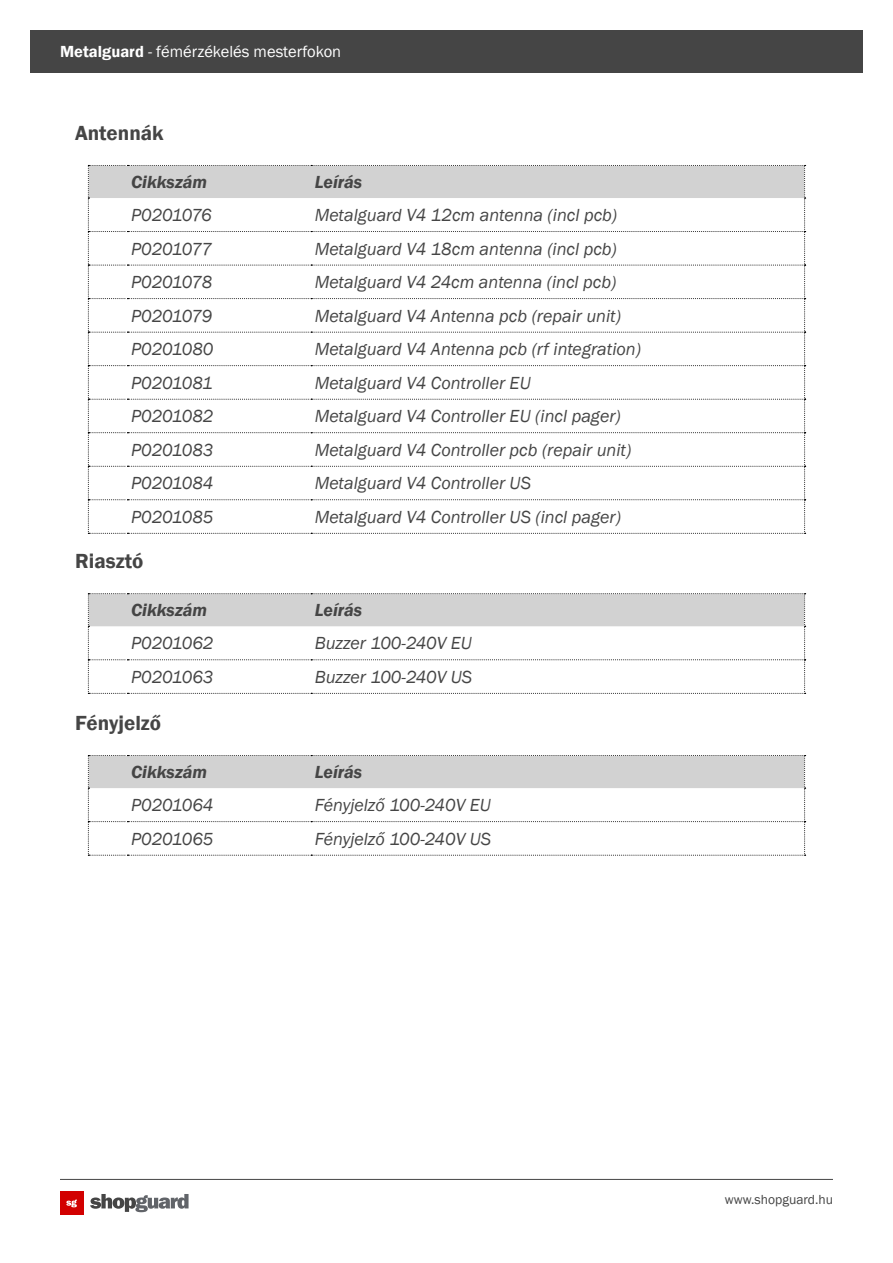
<style>
.page{position:relative;width:893px;height:1263px;background:#fff}
.page>*{position:absolute;margin:0;border:0;box-sizing:border-box;transform-origin:0 0}
.t1{font:600 21px "Franklin Gothic";color:#454545}
.t2{font:italic 18px "Franklin Gothic";color:#454545}
.t3{font:italic 600 18px "Franklin Gothic";color:#454545}
.t4{font:italic 18px "Franklin Gothic";letter-spacing:-.035em;color:#454545}
.t5{font:italic 18px "Franklin Gothic";letter-spacing:-.02em;color:#454545}
.t6{font:16.5px "Franklin Gothic";color:#fff}
.t7{font:13.5px "Franklin Gothic";color:#454545}
.s1{font-weight:600}
</style>
<div class="page">
<hr style="left:60px;top:1179px;width:773px;height:1px;background:#454545">
<svg style="left:90px;top:1194px;width:99px;height:18px"></svg>
<div style="left:60px;top:1191px;width:23px;height:23px;background:#d20000"></div>
<svg style="left:66px;top:1199px;width:11px;height:8px"></svg>
<div style="left:30px;top:30px;width:833px;height:42px;background:#454545"></div>
<svg style="left:88px;top:165px;width:718px;height:369px"></svg>
<svg style="left:88px;top:593px;width:718px;height:101px"></svg>
<svg style="left:88px;top:755px;width:718px;height:101px"></svg>
<p class="t6" style="left:60px;top:41px;width:283px"><span class="s1">Metalguard</span> - fémérzékelés mesterfokon</p>
<p class="t1" style="left:75px;top:120px;width:90px">Antennák</p>
<p class="t3" style="left:131px;top:170px;width:78px">Cikkszám</p>
<p class="t3" style="left:315px;top:170px;width:49px">Leírás</p>
<p class="t4" style="left:131px;top:204px;width:82px">P0201076</p>
<p class="t2" style="left:315px;top:204px;width:304px">Metalguard V4 12cm antenna (incl pcb)</p>
<p class="t5" style="left:131px;top:237px;width:83px">P0201077</p>
<p class="t2" style="left:315px;top:237px;width:304px">Metalguard V4 18cm antenna (incl pcb)</p>
<p class="t2" style="left:131px;top:271px;width:83px">P0201078</p>
<p class="t2" style="left:315px;top:271px;width:303px">Metalguard V4 24cm antenna (incl pcb)</p>
<p class="t2" style="left:131px;top:304px;width:83px">P0201079</p>
<p class="t2" style="left:315px;top:304px;width:308px">Metalguard V4 Antenna pcb (repair unit)</p>
<p class="t2" style="left:131px;top:338px;width:84px">P0201080</p>
<p class="t2" style="left:315px;top:338px;width:328px">Metalguard V4 Antenna pcb (rf integration)</p>
<p class="t2" style="left:131px;top:371px;width:83px">P0201081</p>
<p class="t2" style="left:315px;top:371px;width:218px">Metalguard V4 Controller EU</p>
<p class="t2" style="left:131px;top:405px;width:84px">P0201082</p>
<p class="t2" style="left:315px;top:405px;width:308px">Metalguard V4 Controller EU (incl pager)</p>
<p class="t2" style="left:131px;top:438px;width:84px">P0201083</p>
<p class="t2" style="left:315px;top:438px;width:318px">Metalguard V4 Controller pcb (repair unit)</p>
<p class="t2" style="left:131px;top:472px;width:84px">P0201084</p>
<p class="t2" style="left:315px;top:472px;width:218px">Metalguard V4 Controller US</p>
<p class="t2" style="left:131px;top:505px;width:84px">P0201085</p>
<p class="t2" style="left:315px;top:505px;width:308px">Metalguard V4 Controller US (incl pager)</p>
<p class="t1" style="left:75px;top:548px;width:70px">Riasztó</p>
<p class="t3" style="left:131px;top:599px;width:78px">Cikkszám</p>
<p class="t3" style="left:315px;top:599px;width:49px">Leírás</p>
<p class="t2" style="left:131px;top:632px;width:84px">P0201062</p>
<p class="t2" style="left:315px;top:632px;width:159px">Buzzer 100-240V EU</p>
<p class="t2" style="left:131px;top:666px;width:84px">P0201063</p>
<p class="t2" style="left:315px;top:666px;width:159px">Buzzer 100-240V US</p>
<p class="t1" style="left:75px;top:710px;width:88px">Fényjelző</p>
<p class="t3" style="left:131px;top:760px;width:78px">Cikkszám</p>
<p class="t3" style="left:315px;top:760px;width:49px">Leírás</p>
<p class="t2" style="left:131px;top:794px;width:84px">P0201064</p>
<p class="t2" style="left:315px;top:794px;width:178px">Fényjelző 100-240V EU</p>
<p class="t2" style="left:131px;top:827px;width:84px">P0201065</p>
<p class="t2" style="left:315px;top:827px;width:178px">Fényjelző 100-240V US</p>
<p class="t7" style="left:725px;top:1191px;width:110px">www.shopguard.hu</p>
</div>
